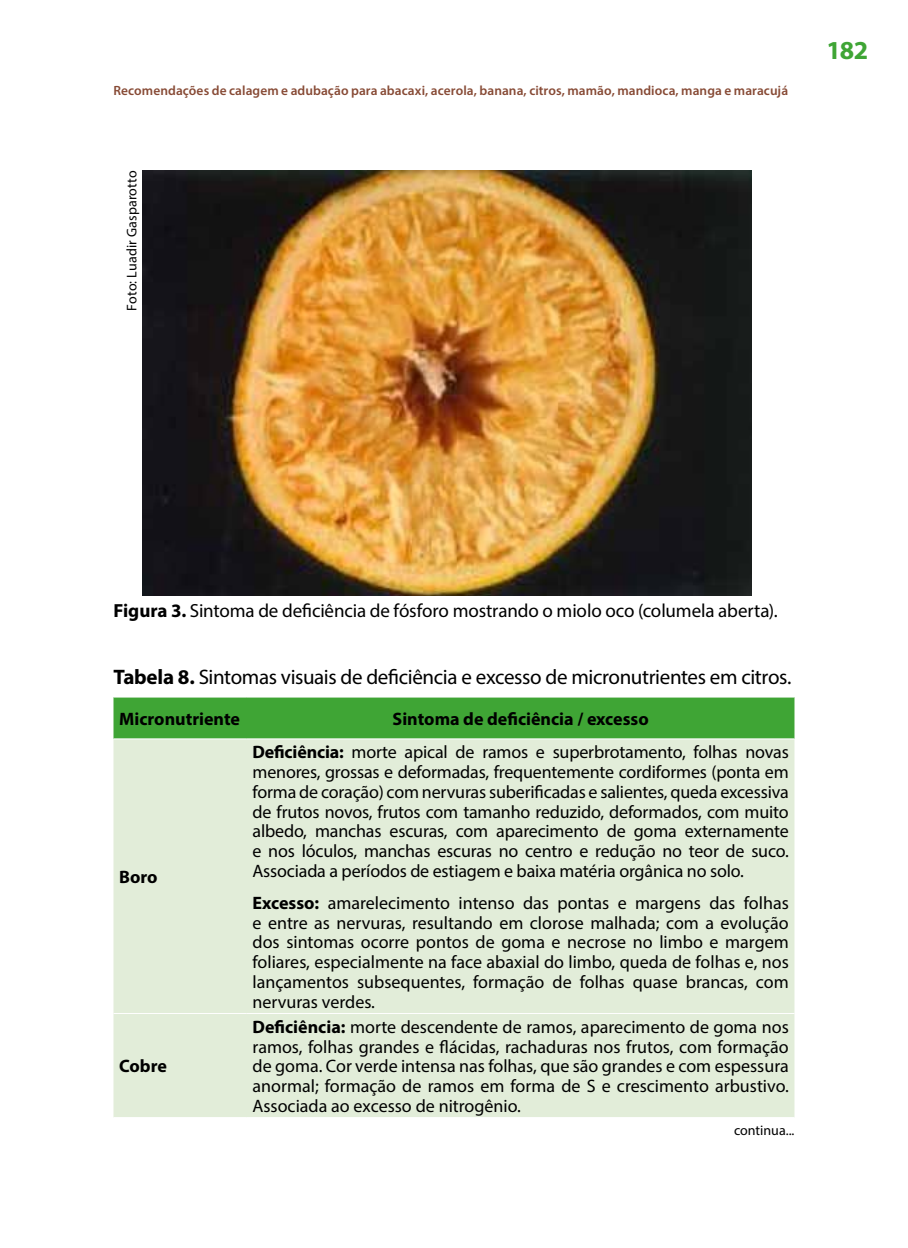
<style>
.page{position:relative;width:908px;height:1248px;background:#fff}
.page>*{position:absolute;margin:0;border:0;box-sizing:border-box;transform-origin:0 0}
.t1{font:700 26px "Myriad Pro";color:#3fa535}
.t2{font:21px "Myriad Pro";letter-spacing:-.02em;color:#000}
.t3{font:19px "Myriad Pro";letter-spacing:-.005em;color:#000}
.t4{font:18px/19.8px "Myriad Pro";color:#000;text-align:justify}
.t5{font:700 18px "Myriad Pro";color:#000}
.t6{font:14px "Myriad Pro";letter-spacing:.01em;color:#000}
.t7{font:600 13.4px "Myriad Pro";letter-spacing:.005em;color:#874a35}
.s1{font-weight:700}
</style>
<div class="page">
<div style="left:113px;top:697px;width:681px;height:41px;background:#3fa535"></div>
<div style="left:113px;top:739px;width:681px;height:377px;background:#e2edd9"></div>
<hr style="left:113px;top:1012px;width:134px;height:1px;background:#fff">
<hr style="left:247px;top:1012px;width:547px;height:1px;background:#fff">
<img style="left:143px;top:170px;width:608px;height:425px">
<p class="t7" style="left:113px;top:82px;width:675px">Recomendações de calagem e adubação para abacaxi, acerola, banana, citros, mamão, mandioca, manga e maracujá</p>
<p class="t6" style="left:123px;top:311px;width:142px;rotate:-90deg">Foto: Luadir Gasparotto</p>
<h1 class="t1" style="left:826px;top:33px;width:43px">182</h1>
<p class="t3" style="left:113px;top:599px;width:665px"><span class="s1">Figura 3.</span> Sintoma de deficiência de fósforo mostrando o miolo oco (columela aberta).</p>
<p class="t2" style="left:113px;top:664px;width:679px"><span class="s1">Tabela 8.</span> Sintomas visuais de deficiência e excesso de micronutrientes em citros.</p>
<p class="t5" style="left:119px;top:706px;width:122px">Micronutriente</p>
<p class="t5" style="left:392px;top:706px;width:257px">Sintoma de deficiência / excesso</p>
<p class="t5" style="left:119px;top:865px;width:40px">Boro</p>
<p class="t5" style="left:119px;top:1054px;width:49px">Cobre</p>
<p class="t4" style="left:252px;top:741px;width:537px"><span class="s1">Deficiência:</span> morte apical de ramos e superbrotamento, folhas novas menores, grossas e deformadas, frequentemente cordiformes (ponta em forma de coração) com nervuras suberificadas e salientes, queda excessiva de frutos novos, frutos com tamanho reduzido, deformados, com muito albedo, manchas escuras, com aparecimento de goma externamente e nos lóculos, manchas escuras no centro e redução no teor de suco.<br>Associada a períodos de estiagem e baixa matéria orgânica no solo.</p>
<p class="t4" style="left:252px;top:892px;width:537px"><span class="s1">Excesso:</span> amarelecimento intenso das pontas e margens das folhas e entre as nervuras, resultando em clorose malhada; com a evolução dos sintomas ocorre pontos de goma e necrose no limbo e margem foliares, especialmente na face abaxial do limbo, queda de folhas e, nos lançamentos subsequentes, formação de folhas quase brancas, com nervuras verdes.</p>
<p class="t4" style="left:252px;top:1016px;width:537px"><span class="s1">Deficiência:</span> morte descendente de ramos, aparecimento de goma nos ramos, folhas grandes e flácidas, rachaduras nos frutos, com formação de goma. Cor verde intensa nas folhas, que são grandes e com espessura anormal; formação de ramos em forma de S e crescimento arbustivo.<br>Associada ao excesso de nitrogênio.</p>
<p class="t6" style="left:733px;top:1121px;width:62px">continua...</p>
</div>
